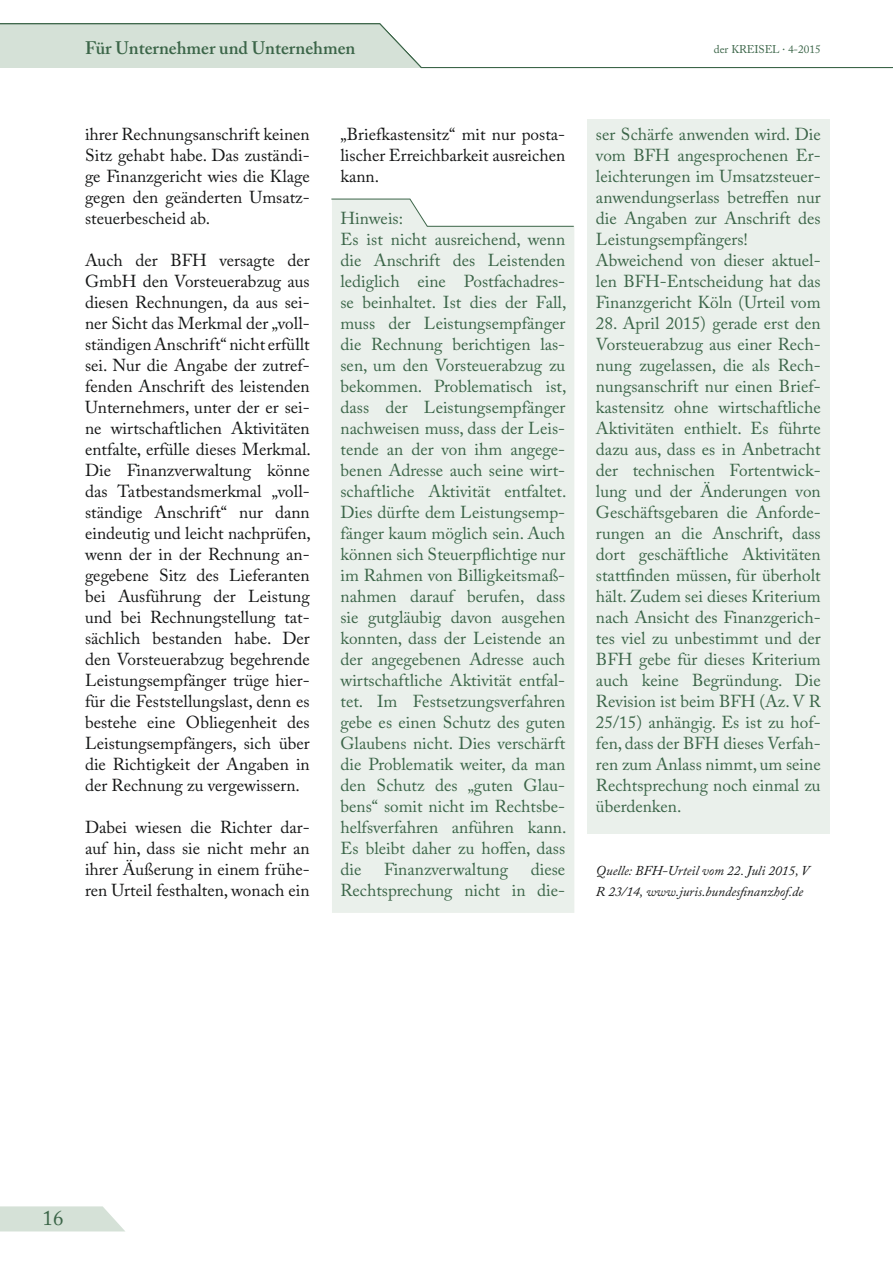
<style>
.page{position:relative;width:893px;height:1263px;background:#fff}
.page>*{position:absolute;margin:0;border:0;box-sizing:border-box;transform-origin:0 0}
.t1{font:21px "Adobe Caslon Pro";color:#3b6548}
.Kolumnentitel{font:600 18px "Adobe Caslon Pro";color:#3b6548}
.Hinweis_Miteilungen{font:17.25px/21px "Adobe Caslon Pro";color:#3b6548;text-align:justify}
.Grundtext_Mitteilung{font:17.25px/21px "Adobe Caslon Pro";color:#151616;text-align:justify}
.Quelle{font:italic 13.5px/21px "Adobe Caslon Pro";color:#151616}
.t2{font:11.25px "Adobe Caslon Pro";color:#3b6548}
</style>
<div class="page">
<svg style="left:0;top:1206px;width:125px;height:25px;background:#d9e4db"></svg>
<svg style="left:0;top:23px;width:422px;height:45px;background:#d2ded4"></svg>
<hr style="left:421px;top:67px;width:472px;height:1px;background:#3b6548">
<div style="left:587px;top:119px;width:242px;height:714px;background:#eaf0eb"></div>
<div style="left:332px;top:227px;width:242px;height:686px;background:#eaf0eb"></div>
<svg style="left:331px;top:199px;width:243px;height:28px"></svg>
<p class="Kolumnentitel" style="left:85px;top:37px;width:272px">Für Unternehmer und Unternehmen</p>
<p class="t2" style="left:714px;top:42px;width:108px">der KREISEL 4-2015</p>
<p class="Grundtext_Mitteilung" style="left:85px;top:124px;width:226px">ihrer Rechnungsanschrift keinen Sitz gehabt habe. Das zuständi&shy;ge Finanzgericht wies die Klage gegen den geänderten Umsatz&shy;steuerbescheid ab.</p>
<p class="Grundtext_Mitteilung" style="left:85px;top:250px;width:227px">Auch der BFH versagte der GmbH den Vorsteuerabzug aus diesen Rechnungen, da aus sei&shy;ner Sicht das Merkmal der „voll&shy;ständigen Anschrift“ nicht erfüllt sei. Nur die Angabe der zutref&shy;fenden Anschrift des leistenden Unternehmers, unter der er sei&shy;ne wirtschaftlichen Aktivitäten entfalte, erfülle dieses Merkmal.<br>Die Finanzverwaltung könne das Tatbestandsmerkmal „voll&shy;ständige Anschrift“ nur dann eindeutig und leicht nachprüfen, wenn der in der Rechnung an&shy;gegebene Sitz des Lieferanten bei Ausführung der Leistung und bei Rechnungstellung tat&shy;sächlich bestanden habe. Der den Vorsteuerabzug begehrende Leistungsempfänger trüge hier&shy;für die Feststellungslast, denn es bestehe eine Obliegenheit des Leistungsempfängers, sich über die Richtigkeit der Angaben in der Rechnung zu vergewissern.</p>
<p class="Grundtext_Mitteilung" style="left:85px;top:817px;width:226px">Dabei wiesen die Richter dar&shy;auf hin, dass sie nicht mehr an ihrer Äußerung in einem frühe&shy;ren Urteil festhalten, wonach ein</p>
<p class="Grundtext_Mitteilung" style="left:340px;top:124px;width:226px">„Briefkastensitz“ mit nur posta&shy;lischer Erreichbarkeit ausreichen kann.</p>
<p class="Hinweis_Miteilungen" style="left:340px;top:208px;width:64px">Hinweis:</p>
<p class="Hinweis_Miteilungen" style="left:340px;top:229px;width:227px">Es ist nicht ausreichend, wenn die Anschrift des Leistenden lediglich eine Postfachadres&shy;se beinhaltet. Ist dies der Fall, muss der Leistungsempfänger die Rechnung berichtigen las&shy;sen, um den Vorsteuerabzug zu bekommen. Problematisch ist, dass der Leistungsempfänger nachweisen muss, dass der Leis&shy;tende an der von ihm angege&shy;benen Adresse auch seine wirt&shy;schaftliche Aktivität entfaltet.<br>Dies dürfte dem Leistungsemp&shy;fänger kaum möglich sein. Auch können sich Steuerpflichtige nur im Rahmen von Billigkeitsmaß&shy;nahmen darauf berufen, dass sie gutgläubig davon ausgehen konnten, dass der Leistende an der angegebenen Adresse auch wirtschaftliche Aktivität entfal&shy;tet. Im Festsetzungsverfahren gebe es einen Schutz des guten Glaubens nicht. Dies verschärft die Problematik weiter, da man den Schutz des „guten Glau&shy;bens“ somit nicht im Rechtsbe&shy;helfsverfahren anführen kann.<br>Es bleibt daher zu hoffen, dass die</p>
<p class="Hinweis_Miteilungen" style="left:340px;top:859px;width:226px;text-align:right">diese<br>Rechtsprechung nicht in die-</p>
<p class="Hinweis_Miteilungen" style="left:384px;top:859px;width:126px">Finanzverwaltung</p>
<p class="Hinweis_Miteilungen" style="left:596px;top:124px;width:226px">ser Schärfe anwenden wird. Die vom BFH angesprochenen Er&shy;leichterungen im Umsatzsteuer&shy;anwendungserlass betreffen nur die Angaben zur Anschrift des Leistungsempfängers!</p>
<p class="Hinweis_Miteilungen" style="left:596px;top:250px;width:226px">Abweichend von dieser aktuel&shy;len BFH-Entscheidung hat das Finanzgericht Köln (Urteil vom</p>
<p class="Hinweis_Miteilungen" style="left:596px;top:313px;width:226px">28. April 2015) gerade erst den Vorsteuerabzug aus einer Rech&shy;nung zugelassen, die als Rech&shy;nungsanschrift nur einen Brief&shy;kastensitz ohne wirtschaftliche Aktivitäten enthielt. Es führte dazu aus, dass es in Anbetracht der technischen Fortentwick&shy;lung und der Änderungen von Geschäftsgebaren die Anforde&shy;rungen an die Anschrift, dass dort geschäftliche Aktivitäten stattfinden müssen, für überholt hält. Zudem sei dieses Kriterium nach Ansicht des Finanzgerich&shy;tes viel zu unbestimmt und der BFH gebe für dieses Kriterium auch keine Begründung. Die Revision ist beim BFH (Az. V R 25/15) anhängig. Es ist zu hof&shy;fen, dass der BFH dieses Verfah&shy;ren zum Anlass nimmt, um seine Rechtsprechung noch einmal zu überdenken.</p>
<p class="Quelle" style="left:596px;top:860px;width:215px">Quelle: BFH-Urteil vom 22. Juli 2015, V<br>R 23/14, www.juris.bundesfinanzhof.de</p>
<p class="t1" style="left:43px;top:1206px;width:22px">16</p>
</div>
